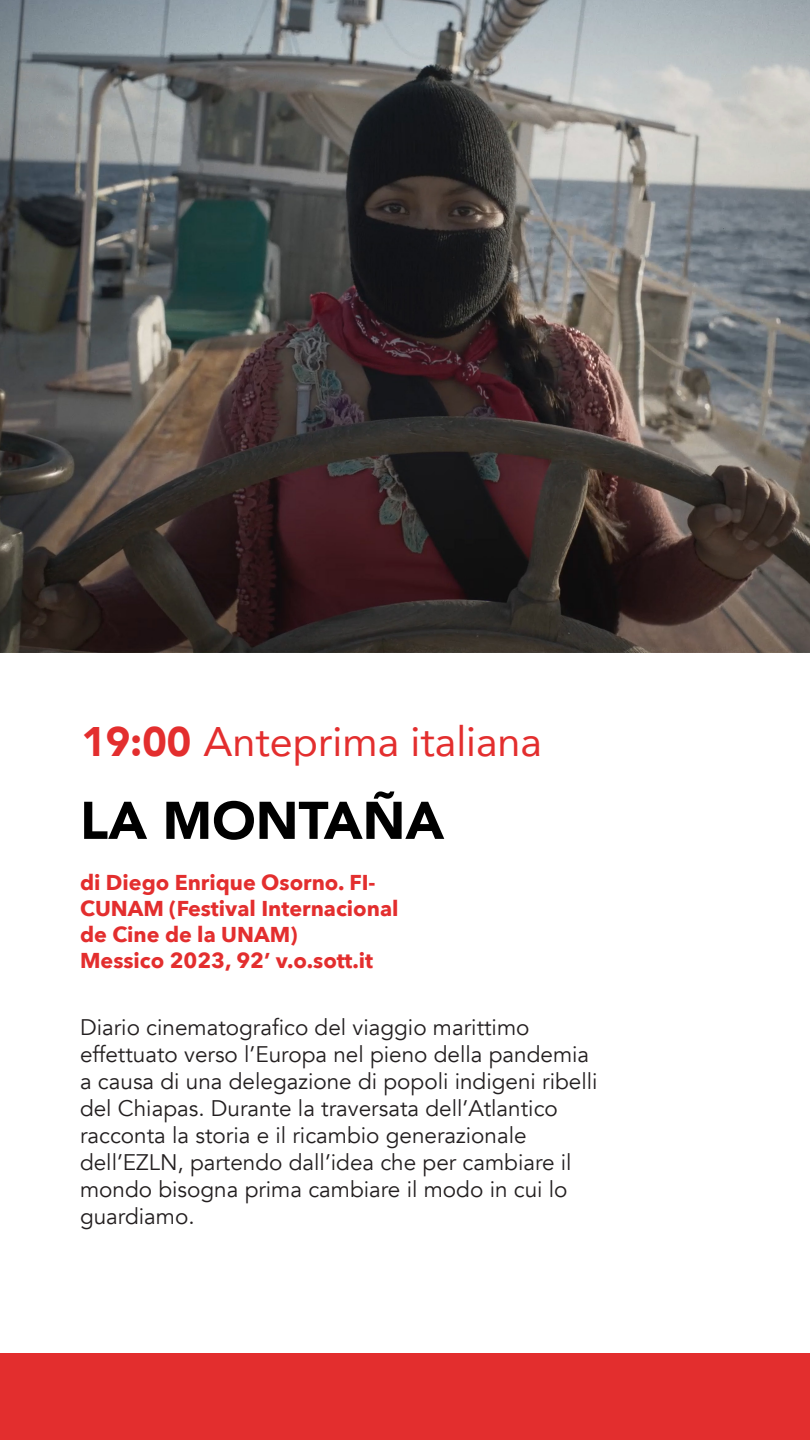
<style>
.page{position:relative;width:810px;height:1440px;background:#fff}
.page>*{position:absolute;margin:0;border:0;box-sizing:border-box;transform-origin:0 0}
.t1{font:900 52.43px "Avenir";color:#000}
.t2{font:41.25px "Avenir";color:#e32e2e}
.t3{font:22.5px/27px "Avenir";color:#231f20}
.t4{font:700 21.45px/25.7px "Avenir Next";color:#e32e2e}
.s1{font-weight:900}
</style>
<div class="page">
<img style="left:0;top:0;width:810px;height:652px">
<div style="left:0;top:1353px;width:810px;height:87px;background:#e32e2e"></div>
<p class="t2" style="left:81px;top:709px;width:462px"><span class="s1">19:00</span> Anteprima italiana</p>
<p class="t1" style="left:80px;top:776px;width:366px">LA MONTAÑA</p>
<p class="t4" style="left:80px;top:870px;width:320px">di Diego Enrique Osorno. FI-<br>CUNAM (Festival Internacional de Cine de la UNAM)</p>
<p class="t4" style="left:80px;top:947px;width:295px">Messico 2023, 92’ v.o.sott.it</p>
<p class="t3" style="left:80px;top:1014px;width:519px">Diario cinematografico del viaggio marittimo effettuato verso l’Europa nel pieno della pandemia a causa di una delegazione di popoli indigeni ribelli del Chiapas. Durante la traversata dell’Atlantico racconta la storia e il ricambio generazionale dell’EZLN, partendo dall’idea che per cambiare il mondo bisogna prima cambiare il modo in cui lo guardiamo.</p>
</div>
